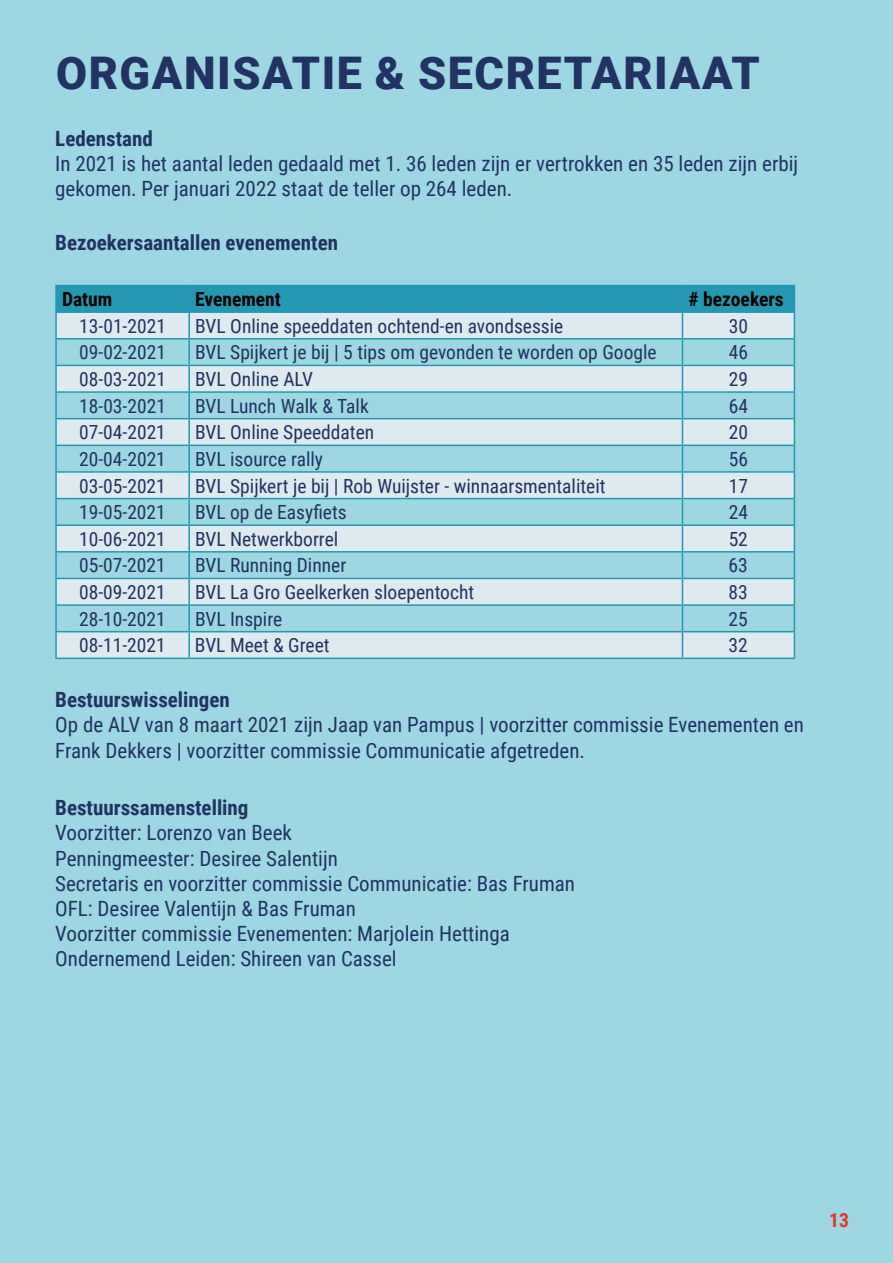
<style>
.page{position:relative;width:893px;height:1263px;background:#9ed6e1}
.page>*{position:absolute;margin:0;border:0;box-sizing:border-box;transform-origin:0 0}
.t1{font:900 45px "Roboto";letter-spacing:.035em;color:#223361}
.t2{font:21px/25.2px "Roboto Condensed";color:#223361}
.t3{font:700 21px "Roboto Condensed";color:#223361}
.t4{font:19.5px "Roboto Condensed";color:#223361}
.t5{font:700 19.5px "Roboto Condensed";color:#000}
.t6{font:700 19.5px "Roboto Condensed";color:#e7332a}
</style>
<div class="page">
<hr style="left:55px;top:285px;width:134px;height:1px;background:#2498b2">
<hr style="left:55px;top:286px;width:2px;height:25px;background:#2498b2">
<hr style="left:55px;top:311px;width:134px;height:2px;background:#2498b2">
<hr style="left:55px;top:419px;width:2px;height:26px;background:#2498b2">
<hr style="left:55px;top:445px;width:134px;height:1px;background:#2498b2">
<hr style="left:55px;top:446px;width:2px;height:25px;background:#2498b2">
<hr style="left:55px;top:471px;width:134px;height:2px;background:#2498b2">
<hr style="left:55px;top:473px;width:2px;height:25px;background:#2498b2">
<hr style="left:55px;top:498px;width:134px;height:1px;background:#2498b2">
<hr style="left:55px;top:499px;width:2px;height:25px;background:#2498b2">
<hr style="left:55px;top:524px;width:134px;height:2px;background:#2498b2">
<hr style="left:55px;top:526px;width:2px;height:25px;background:#2498b2">
<hr style="left:55px;top:551px;width:134px;height:2px;background:#2498b2">
<hr style="left:55px;top:553px;width:2px;height:25px;background:#2498b2">
<hr style="left:55px;top:578px;width:134px;height:1px;background:#2498b2">
<hr style="left:55px;top:579px;width:2px;height:25px;background:#2498b2">
<hr style="left:55px;top:604px;width:134px;height:2px;background:#2498b2">
<hr style="left:55px;top:606px;width:2px;height:25px;background:#2498b2">
<hr style="left:55px;top:632px;width:2px;height:26px;background:#2498b2">
<hr style="left:55px;top:313px;width:2px;height:25px;background:#2498b2">
<hr style="left:55px;top:338px;width:134px;height:2px;background:#2498b2">
<hr style="left:55px;top:340px;width:2px;height:25px;background:#2498b2">
<hr style="left:55px;top:365px;width:134px;height:1px;background:#2498b2">
<hr style="left:55px;top:366px;width:2px;height:25px;background:#2498b2">
<hr style="left:55px;top:391px;width:134px;height:2px;background:#2498b2">
<hr style="left:55px;top:393px;width:2px;height:25px;background:#2498b2">
<hr style="left:55px;top:418px;width:134px;height:1px;background:#2498b2">
<hr style="left:55px;top:631px;width:134px;height:1px;background:#2498b2">
<hr style="left:55px;top:658px;width:134px;height:1px;background:#2498b2">
<hr style="left:189px;top:658px;width:493px;height:1px;background:#2498b2">
<hr style="left:682px;top:658px;width:113px;height:1px;background:#2498b2">
<hr style="left:189px;top:285px;width:493px;height:1px;background:#2498b2">
<hr style="left:682px;top:285px;width:113px;height:1px;background:#2498b2">
<svg style="left:56px;top:286px;width:739px;height:372px"></svg>
<hr style="left:189px;top:311px;width:493px;height:2px;background:#2498b2">
<hr style="left:682px;top:311px;width:113px;height:2px;background:#2498b2">
<h1 class="t1" style="left:56px;top:42px;width:705px">ORGANISATIE &amp; SECRETARIAAT</h1>
<p class="t3" style="left:55px;top:123px;width:99px">Ledenstand</p>
<p class="t2" style="left:55px;top:150px;width:744px">In 2021 is het aantal leden gedaald met 1. 36 leden zijn er vertrokken en 35 leden zijn erbij gekomen. Per januari 2022 staat de teller op 264 leden.</p>
<p class="t3" style="left:55px;top:228px;width:284px">Bezoekersaantallen evenementen</p>
<p class="t5" style="left:62px;top:286px;width:52px">Datum</p>
<p class="t5" style="left:195px;top:286px;width:87px">Evenement</p>
<p class="t5" style="left:688px;top:286px;width:97px"># bezoekers</p>
<p class="t4" style="left:79px;top:312px;width:88px">13-01-2021</p>
<p class="t4" style="left:195px;top:312px;width:370px">BVL Online speeddaten ochtend-en avondsessie</p>
<p class="t4" style="left:729px;top:312px;width:21px">30</p>
<p class="t4" style="left:79px;top:339px;width:88px">09-02-2021</p>
<p class="t4" style="left:195px;top:339px;width:463px">BVL Spijkert je bij | 5 tips om gevonden te worden op Google</p>
<p class="t4" style="left:729px;top:339px;width:21px">46</p>
<p class="t4" style="left:79px;top:365px;width:88px">08-03-2021</p>
<p class="t4" style="left:195px;top:365px;width:119px">BVL Online ALV</p>
<p class="t4" style="left:729px;top:365px;width:21px">29</p>
<p class="t4" style="left:79px;top:392px;width:88px">18-03-2021</p>
<p class="t4" style="left:195px;top:392px;width:175px">BVL Lunch Walk &amp; Talk</p>
<p class="t4" style="left:729px;top:392px;width:21px">64</p>
<p class="t4" style="left:79px;top:419px;width:88px">07-04-2021</p>
<p class="t4" style="left:195px;top:419px;width:181px">BVL Online Speeddaten</p>
<p class="t4" style="left:729px;top:419px;width:21px">20</p>
<p class="t4" style="left:79px;top:445px;width:88px">20-04-2021</p>
<p class="t4" style="left:195px;top:445px;width:129px">BVL isource rally</p>
<p class="t4" style="left:729px;top:445px;width:21px">56</p>
<p class="t4" style="left:79px;top:472px;width:88px">03-05-2021</p>
<p class="t4" style="left:195px;top:472px;width:412px">BVL Spijkert je bij | Rob Wuijster - winnaarsmentaliteit</p>
<p class="t4" style="left:729px;top:472px;width:21px">17</p>
<p class="t4" style="left:79px;top:498px;width:88px">19-05-2021</p>
<p class="t4" style="left:195px;top:498px;width:153px">BVL op de Easyfiets</p>
<p class="t4" style="left:729px;top:498px;width:21px">24</p>
<p class="t4" style="left:79px;top:525px;width:88px">10-06-2021</p>
<p class="t4" style="left:195px;top:525px;width:145px">BVL Netwerkborrel</p>
<p class="t4" style="left:729px;top:525px;width:21px">52</p>
<p class="t4" style="left:79px;top:552px;width:88px">05-07-2021</p>
<p class="t4" style="left:195px;top:552px;width:153px">BVL Running Dinner</p>
<p class="t4" style="left:729px;top:552px;width:21px">63</p>
<p class="t4" style="left:79px;top:578px;width:88px">08-09-2021</p>
<p class="t4" style="left:195px;top:578px;width:281px">BVL La Gro Geelkerken sloepentocht</p>
<p class="t4" style="left:729px;top:578px;width:21px">83</p>
<p class="t4" style="left:79px;top:605px;width:88px">28-10-2021</p>
<p class="t4" style="left:195px;top:605px;width:89px">BVL Inspire</p>
<p class="t4" style="left:729px;top:605px;width:21px">25</p>
<p class="t4" style="left:79px;top:632px;width:88px">08-11-2021</p>
<p class="t4" style="left:195px;top:632px;width:136px">BVL Meet &amp; Greet</p>
<p class="t4" style="left:729px;top:632px;width:21px">32</p>
<p class="t3" style="left:55px;top:685px;width:176px">Bestuurswisselingen</p>
<p class="t2" style="left:55px;top:711px;width:750px">Op de ALV van 8 maart 2021 zijn Jaap van Pampus | voorzitter commissie Evenementen en<br>Frank Dekkers | voorzitter commissie Communicatie afgetreden.</p>
<p class="t3" style="left:55px;top:793px;width:195px">Bestuurssamenstelling</p>
<p class="t2" style="left:55px;top:819px;width:521px">Voorzitter: Lorenzo van Beek<br>Penningmeester: Desiree Salentijn<br>Secretaris en voorzitter commissie Communicatie: Bas Fruman OFL: Desiree Valentijn &amp; Bas Fruman<br>Voorzitter commissie Evenementen: Marjolein Hettinga Ondernemend Leiden: Shireen van Cassel</p>
<p class="t6" style="left:829px;top:1206px;width:21px">13</p>
</div>
